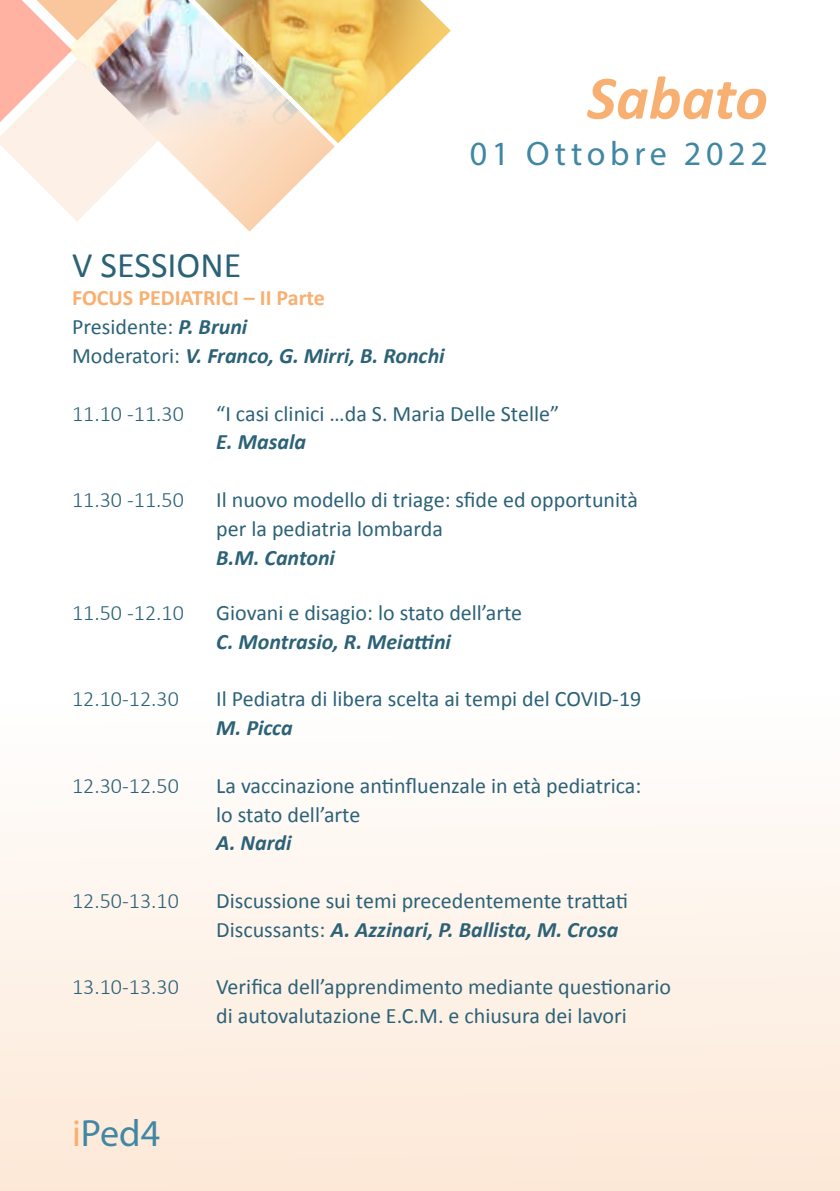
<style>
.page{position:relative;width:840px;height:1191px;background:#fff}
.page>*{position:absolute;margin:0;border:0;box-sizing:border-box;transform-origin:0 0}
.t1{font:italic 700 62px "Calibri";color:#f8b072}
.t2{font:38px "Myriad Pro";color:#4087a4}
.t3{font:36px "Calibri";color:#2c6277}
.t4{font:34px "Myriad Pro";letter-spacing:.14em;color:#4087a4}
.t5{font:22px/28.8px "Calibri";color:#2c6277}
.t6{font:italic 700 22px/28.8px "Calibri";color:#2c6277}
.t7{font:300 22px "Calibri";color:#2c6277}
.s1{font-style:normal;color:#f8b072}
.s2{font-weight:400;font-style:normal}
.s3{font-weight:700;font-style:italic}
.s4{color:#f8b072}
</style>
<div class="page">
<svg style="left:0;top:0;width:451px;height:222px"></svg>
<div style="left:0;top:584px;width:839px;height:607px;background:linear-gradient(to bottom,#fff,#fde9d8)"></div>
<h1 class="t1" style="left:587px;top:59px;width:182px">Sabato</h1>
<h3 class="t4" style="left:469px;top:132px;width:299px">01 Ottobre 2022</h3>
<h3 class="t3" style="left:72px;top:242px;width:171px">V SESSIONE</h3>
<p class="t6" style="left:72px;top:284px;width:374px"><span class="s1">FOCUS PEDIATRICI – II Parte<br></span><span class="s2">Presidente:</span> P. Bruni<br><span class="s2">Moderatori:</span> V. Franco, G. Mirri, B. Ronchi</p>
<p class="t7" style="left:72px;top:400px;width:113px">11.10 -11.30</p>
<p class="t5" style="left:216px;top:399px;width:344px">“I casi clinici …da S. Maria Delle Stelle”</p>
<p class="t6" style="left:216px;top:428px;width:91px">E. Masala</p>
<p class="t7" style="left:72px;top:486px;width:113px">11.30 -11.50</p>
<p class="t5" style="left:216px;top:485px;width:423px">Il nuovo modello di triage: sfide ed opportunità per la pediatria lombarda</p>
<p class="t6" style="left:216px;top:543px;width:120px">B.M. Cantoni</p>
<p class="t7" style="left:72px;top:599px;width:113px">11.50 -12.10</p>
<p class="t5" style="left:216px;top:598px;width:307px">Giovani e disagio: lo stato dell’arte</p>
<p class="t6" style="left:216px;top:627px;width:236px">C. Montrasio, R. Meiattini</p>
<p class="t7" style="left:72px;top:685px;width:108px">12.10-12.30</p>
<p class="t5" style="left:216px;top:684px;width:426px">Il Pediatra di libera scelta ai tempi del COVID-19</p>
<p class="t6" style="left:216px;top:713px;width:78px">M. Picca</p>
<p class="t7" style="left:72px;top:772px;width:108px">12.30-12.50</p>
<p class="t5" style="left:216px;top:771px;width:426px">La vaccinazione antinfluenzale in età pediatrica: lo stato dell’arte</p>
<p class="t6" style="left:216px;top:828px;width:77px">A. Nardi</p>
<p class="t7" style="left:72px;top:887px;width:108px">12.50-13.10</p>
<p class="t5" style="left:216px;top:886px;width:413px">Discussione sui temi precedentemente trattati<br>Discussants: <span class="s3">A. Azzinari, P. Ballista, M. Crosa</span></p>
<p class="t7" style="left:72px;top:973px;width:108px">13.10-13.30</p>
<p class="t5" style="left:216px;top:972px;width:456px">Verifica dell’apprendimento mediante questionario di autovalutazione E.C.M. e chiusura dei lavori</p>
<h2 class="t2" style="left:72px;top:1110px;width:90px"><span class="s4">i</span>Ped4</h2>
</div>
